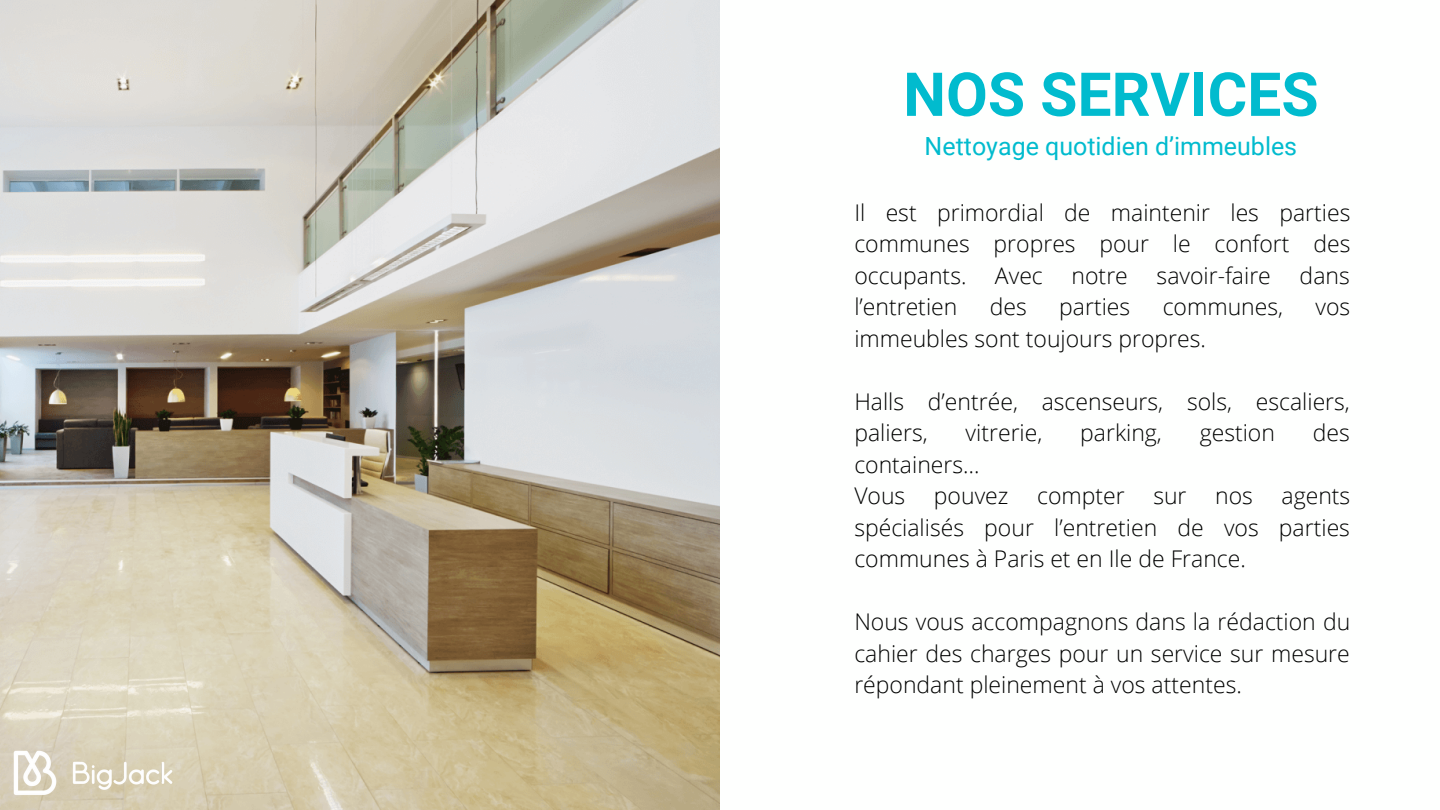
<style>
.page{position:relative;width:1440px;height:810px;background:#fff}
.page>*{position:absolute;margin:0;border:0;box-sizing:border-box;transform-origin:0 0}
.t1{font:700 60.6px "Roboto";color:#01bbce}
.t2{font:25px "Roboto";color:#01bbce}
.t3{font:300 23px/31.5px "Open Sans";color:#000;text-align:justify}
</style>
<div class="page">
<img style="left:0;top:0;width:720px;height:810px">
<img style="left:13px;top:749px;width:161px;height:48px">
<h1 class="t1" style="left:903px;top:60px;width:417px">NOS SERVICES</h1>
<p class="t2" style="left:925px;top:131px;width:374px">Nettoyage quotidien d’immeubles</p>
<p class="t3" style="left:854px;top:196px;width:498px">Il est primordial de maintenir les parties communes propres pour le confort des occupants. Avec notre savoir-faire dans l’entretien</p>
<p class="t3" style="left:990px;top:290px;width:38px">des</p>
<p class="t3" style="left:1059px;top:290px;width:73px">parties</p>
<p class="t3" style="left:1163px;top:290px;width:122px">communes,</p>
<p class="t3" style="left:1315px;top:290px;width:36px">vos</p>
<p class="t3" style="left:854px;top:322px;width:353px">immeubles sont toujours propres.</p>
<p class="t3" style="left:854px;top:385px;width:497px">Halls d’entrée, ascenseurs, sols, escaliers, paliers,</p>
<p class="t3" style="left:966px;top:416px;width:78px">vitrerie,</p>
<p class="t3" style="left:1080px;top:416px;width:83px">parking,</p>
<p class="t3" style="left:1200px;top:416px;width:77px">gestion</p>
<p class="t3" style="left:1313px;top:416px;width:38px">des</p>
<p class="t3" style="left:854px;top:448px;width:498px;text-align:left">containers…<br>Vous pouvez compter sur nos agents spécialisés pour l’entretien de vos parties communes à Paris et en Ile de France.</p>
<p class="t3" style="left:854px;top:605px;width:497px">Nous vous accompagnons dans la rédaction du cahier des charges pour un service sur mesure répondant pleinement à vos attentes.</p>
</div>
